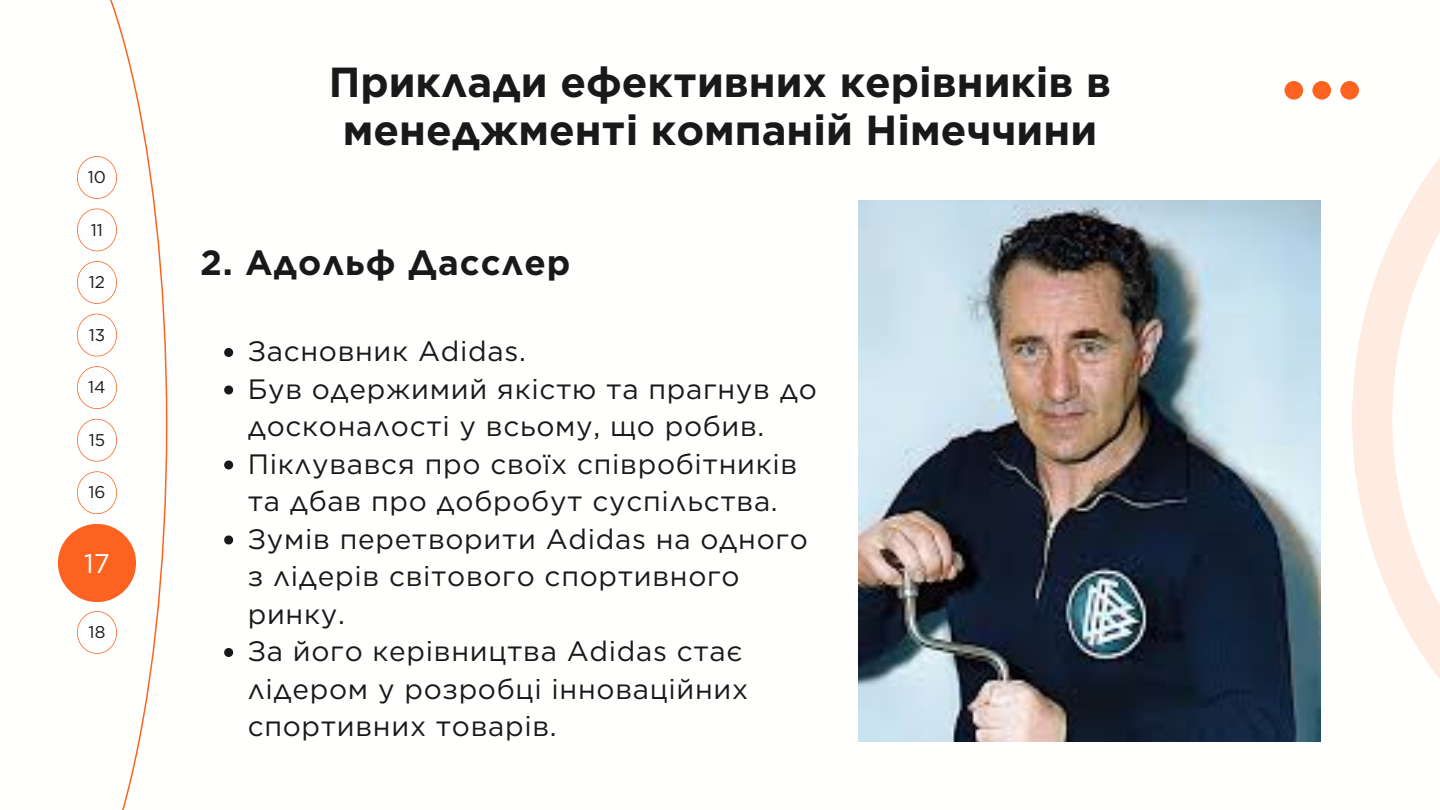
<style>
.page{position:relative;width:1440px;height:810px;background:#fff}
.page>*{position:absolute;margin:0;border:0;box-sizing:border-box;transform-origin:0 0}
.t1{font:700 42px/48px "Gotham";color:#191919;text-align:center}
.t2{font:700 35px "Gotham";letter-spacing:.025em;color:#191919}
.t3{font:28px/37.5px "Gotham";letter-spacing:.025em;color:#191919}
.t4{font:27px "Gotham";color:#fffefe}
.t5{font:17px "Gotham";color:#191919}
</style>
<div class="page">
<svg style="left:57px;top:0;width:110px;height:810px"></svg>
<div style="left:58px;top:524px;width:78px;height:78px;background:#fd6220;border-radius:50%"></div>
<svg style="left:77px;top:261px;width:40px;height:43px"></svg>
<svg style="left:77px;top:156px;width:40px;height:43px"></svg>
<svg style="left:77px;top:314px;width:40px;height:42px"></svg>
<svg style="left:77px;top:209px;width:40px;height:42px"></svg>
<svg style="left:77px;top:419px;width:40px;height:43px"></svg>
<svg style="left:77px;top:366px;width:40px;height:43px"></svg>
<svg style="left:77px;top:471px;width:40px;height:43px"></svg>
<svg style="left:77px;top:611px;width:40px;height:43px"></svg>
<svg style="left:1285px;top:81px;width:67px;height:19px"></svg>
<svg style="left:1352px;top:81px;width:88px;height:599px"></svg>
<svg style="left:224px;top:348px;width:9px;height:9px"></svg>
<svg style="left:224px;top:385px;width:9px;height:9px"></svg>
<svg style="left:224px;top:460px;width:9px;height:9px"></svg>
<svg style="left:224px;top:535px;width:9px;height:9px"></svg>
<svg style="left:224px;top:648px;width:9px;height:9px"></svg>
<img style="left:859px;top:201px;width:461px;height:541px">
<p class="t5" style="left:88px;top:167px;width:20px">10</p>
<p class="t5" style="left:91px;top:219px;width:14px">11</p>
<p class="t5" style="left:89px;top:272px;width:18px">12</p>
<p class="t5" style="left:89px;top:324px;width:18px">13</p>
<p class="t5" style="left:88px;top:377px;width:19px">14</p>
<p class="t5" style="left:89px;top:429px;width:18px">15</p>
<p class="t5" style="left:88px;top:482px;width:19px">16</p>
<p class="t4" style="left:84px;top:547px;width:27px">17</p>
<p class="t5" style="left:89px;top:622px;width:18px">18</p>
<h1 class="t1" style="left:329px;top:58px;width:784px">Приклади ефективних керівників в менеджменті компаній Німеччини</h1>
<p class="t2" style="left:200px;top:242px;width:372px">2. Адольф Дасслер</p>
<p class="t3" style="left:248px;top:333px;width:571px">Засновник Adidas.<br>Був одержимий якістю та прагнув до досконалості у всьому, що робив.<br>Піклувався про своїх співробітників та дбав про добробут суспільства.<br>Зумів перетворити Adidas на одного з лідерів світового спортивного ринку.<br>За його керівництва Adidas стає лідером у розробці інноваційних спортивних товарів.</p>
</div>
